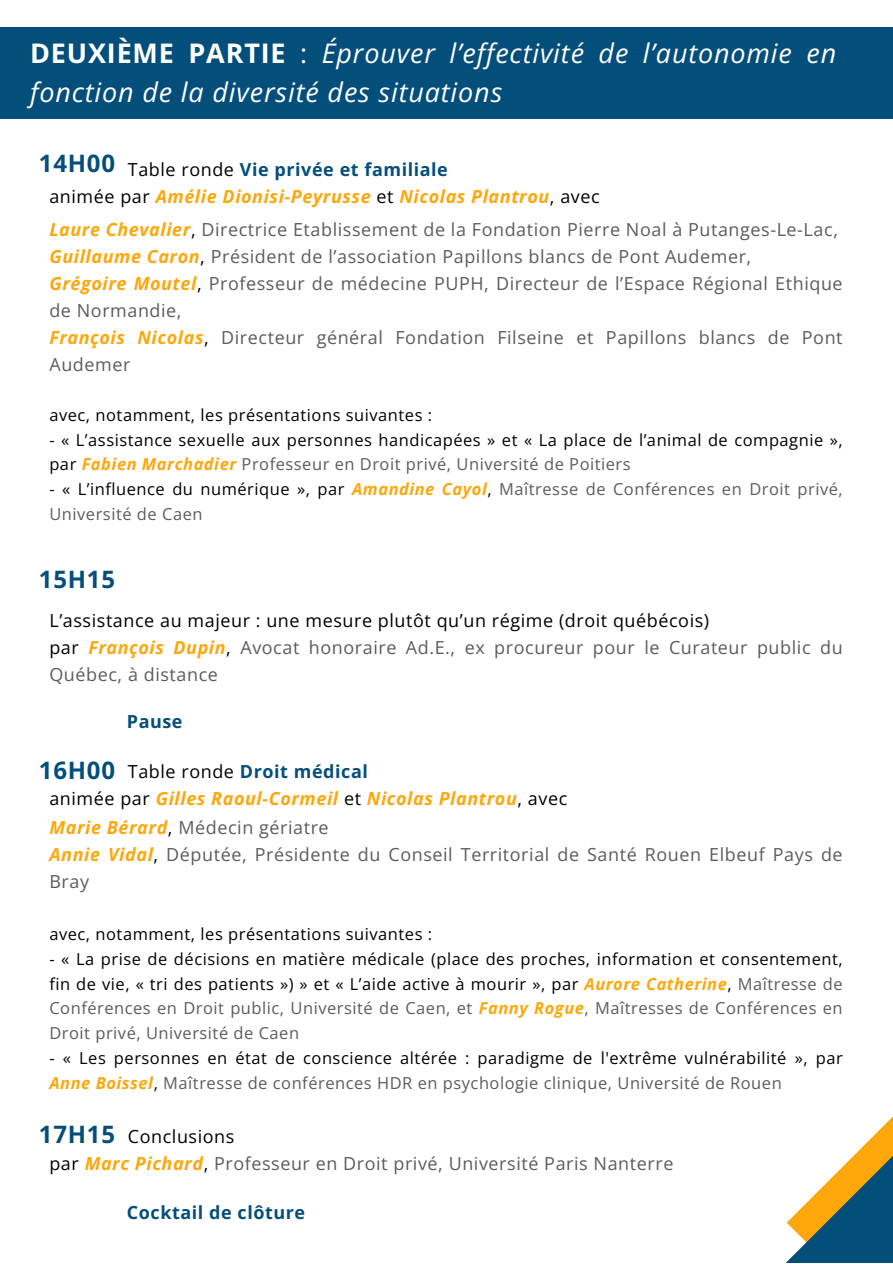
<style>
.page{position:relative;width:893px;height:1264px;background:#fff}
.page>*{position:absolute;margin:0;border:0;box-sizing:border-box;transform-origin:0 0}
.t1{font:italic 27px/39.3px "Open Sans";letter-spacing:.03em;color:#fff}
.t2{font:700 24px "Open Sans";letter-spacing:.03em;color:#034e7b}
.t3{font:18px/27px "Open Sans";letter-spacing:.03em;color:#5d5b5d}
.t4{font:italic 700 18px "Open Sans";letter-spacing:.03em;color:#fda70b}
.t5{font:700 18px "Open Sans";letter-spacing:.03em;color:#034e7b}
.t6{font:18px "Open Sans";letter-spacing:.03em;color:#000}
.t7{font:16.5px/24.8px "Open Sans";letter-spacing:.03em;color:#000}
.t8{font:16.5px/24.8px "Open Sans";letter-spacing:.03em;color:#5d5b5d}
.s1{font-weight:700;font-style:normal}
.s2{font-style:normal}
.s3{font-weight:400;color:#000}
.s4{font-weight:400;font-style:normal;color:#000}
.s5{font-weight:700;font-style:italic;color:#fda70b}
.s6{color:#000}
.s7{color:#5d5b5d}
</style>
<div class="page">
<div style="left:0;top:27px;width:892px;height:92px;background:#034e7b"></div>
<svg style="left:787px;top:1118px;width:105px;height:144px"></svg>
<p class="t1" style="left:30px;top:33px;width:807px"><span class="s1">DEUXIÈME PARTIE</span> <span class="s2">:</span> Éprouver l’effectivité de l’autonomie en fonction de la diversité des situations</p>
<p class="t2" style="left:39px;top:147px;width:78px">14H00</p>
<p class="t5" style="left:128px;top:157px;width:321px"><span class="s3">Table ronde</span> Vie privée et familiale</p>
<p class="t4" style="left:49px;top:184px;width:552px"><span class="s4">animée par</span> Amélie Dionisi-Peyrusse <span class="s4">et</span> Nicolas Plantrou<span class="s4">, avec</span></p>
<p class="t3" style="left:49px;top:216px;width:790px"><span class="s5">Laure Chevalier</span><span class="s6">,</span> Directrice Etablissement de la Fondation Pierre Noal à Putanges-Le-Lac,</p>
<p class="t3" style="left:49px;top:243px;width:703px"><span class="s5">Guillaume Caron</span><span class="s6">,</span> Président de l’association Papillons blancs de Pont Audemer,</p>
<p class="t3" style="left:49px;top:270px;width:794px"><span class="s5">Grégoire Moutel</span><span class="s6">,</span> Professeur de médecine PUPH, Directeur de l’Espace Régional Ethique de Normandie,</p>
<p class="t3" style="left:49px;top:324px;width:794px"><span class="s5">François Nicolas</span><span class="s6">,</span> Directeur général Fondation Filseine et Papillons blancs de Pont<br>Audemer</p>
<p class="t7" style="left:49px;top:402px;width:384px">avec, notamment, les présentations suivantes :</p>
<p class="t7" style="left:49px;top:427px;width:794px">- « L’assistance sexuelle aux personnes handicapées » et « La place de l’animal de compagnie », par <span class="s5">Fabien Marchadier</span> <span class="s7">Professeur en Droit privé, Université de Poitiers</span></p>
<p class="t8" style="left:49px;top:476px;width:794px"><span class="s6">- « L’influence du numérique », par</span> <span class="s5">Amandine Cayol</span><span class="s6">,</span> Maîtresse de Conférences en Droit privé,<br>Université de Caen</p>
<p class="t2" style="left:39px;top:562px;width:78px">15H15</p>
<p class="t6" style="left:49px;top:608px;width:661px">L’assistance au majeur : une mesure plutôt qu’un régime (droit québécois)</p>
<p class="t3" style="left:49px;top:634px;width:794px"><span class="s6">par</span> <span class="s5">François Dupin</span><span class="s6">,</span> Avocat honoraire Ad.E., ex procureur pour le Curateur public du<br>Québec, à distance</p>
<p class="t5" style="left:127px;top:708px;width:57px">Pause</p>
<p class="t2" style="left:39px;top:753px;width:78px">16H00</p>
<p class="t5" style="left:128px;top:758px;width:241px"><span class="s3">Table ronde</span> Droit médical</p>
<p class="t4" style="left:49px;top:785px;width:519px"><span class="s4">animée par</span> Gilles Raoul-Cormeil <span class="s4">et</span> Nicolas Plantrou<span class="s4">, avec</span></p>
<p class="t3" style="left:49px;top:814px;width:281px"><span class="s5">Marie Bérard</span><span class="s6">,</span> Médecin gériatre</p>
<p class="t3" style="left:49px;top:841px;width:794px"><span class="s5">Annie Vidal</span><span class="s6">,</span> Députée, Présidente du Conseil Territorial de Santé Rouen Elbeuf Pays de<br>Bray</p>
<p class="t7" style="left:49px;top:921px;width:384px">avec, notamment, les présentations suivantes :</p>
<p class="t7" style="left:49px;top:946px;width:794px;text-align:justify">- « La prise de décisions en matière médicale (place des proches, information et consentement, fin de vie, « tri des patients ») » et « L’aide active à mourir », par <span class="s5">Aurore Catherine</span>, <span class="s7">Maîtresse de Conférences en Droit public, Université de Caen, et</span> <span class="s5">Fanny Rogue</span><span class="s7">, Maîtresses de Conférences en Droit privé, Université de Caen</span></p>
<p class="t7" style="left:49px;top:1045px;width:794px">- « Les personnes en état de conscience altérée : paradigme de l'extrême vulnérabilité », par<br><span class="s5">Anne Boissel</span>, <span class="s7">Maîtresse de conférences HDR en psychologie clinique, Université de Rouen</span></p>
<p class="t2" style="left:39px;top:1117px;width:78px">17H15</p>
<p class="t6" style="left:128px;top:1123px;width:108px">Conclusions</p>
<p class="t3" style="left:49px;top:1149px;width:625px"><span class="s6">par</span> <span class="s5">Marc Pichard</span><span class="s6">,</span> Professeur en Droit privé, Université Paris Nanterre</p>
<p class="t5" style="left:127px;top:1199px;width:180px">Cocktail de clôture</p>
</div>
